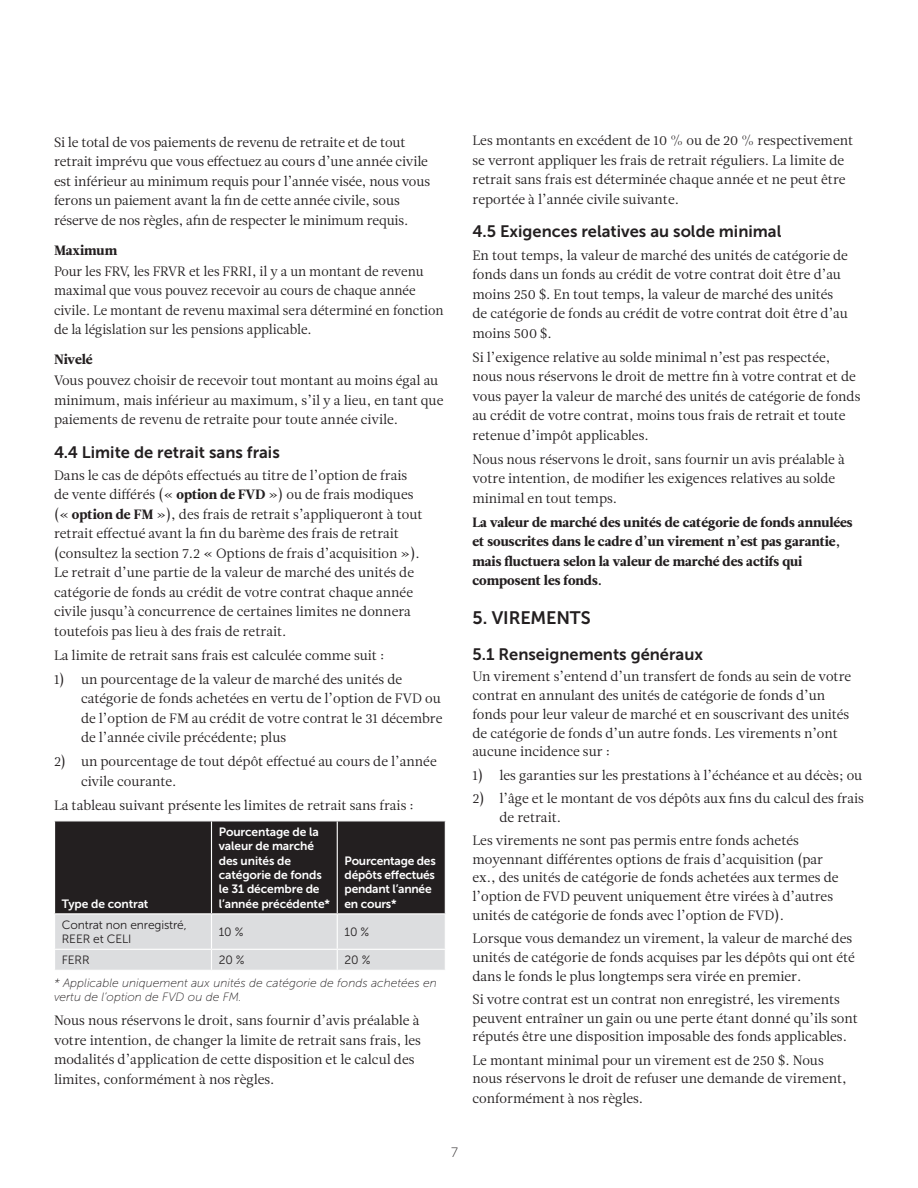
<style>
.page{position:relative;width:918px;height:1188px;background:#fff}
.page>*{position:absolute;margin:0;border:0;box-sizing:border-box;transform-origin:0 0}
.Section_Titles{font:18px "Museo Sans 700";letter-spacing:-.005em;color:#231f20}
.Numbered_Section_Hea{font:16.5px "Museo Sans 700";color:#231f20}
.Body_Copy{font:13.5px/19.5px "Leitura News Roman 1";color:#231f20}
.Body_Copy-2{font:13.5px/19.5px "Leitura News Roman 4";color:#231f20}
.Empire_Header_4{font:13.5px "Leitura News Roman 4";color:#231f20}
.t1{font:13.5px "Museo Sans 100";color:#231f20}
.Table_Header{font:12px/14.4px "Museo Sans 700";letter-spacing:-.01em;color:#fff}
.Example_Footnote{font:italic 12px/14.4px "Museo Sans 100";color:#231f20}
.Table_Text{font:12px/14.4px "Museo Sans 300";letter-spacing:-.01em;color:#231f20}
.s1{font-family:"Leitura News Roman 4"}
</style>
<div class="page">
<svg style="left:54px;top:821px;width:392px;height:149px;background:#6f6d6e"></svg>
<hr style="left:337px;top:949px;width:109px;height:1px;background:#fff">
<p class="Body_Copy" style="left:54px;top:133px;width:378px">Si le total de vos paiements de revenu de retraite et de tout retrait imprévu que vous effectuez au cours d’une année civile est inférieur au minimum requis pour l’année visée, nous vous ferons un paiement avant la fin de cette année civile, sous réserve de nos règles, afin de respecter le minimum requis.</p>
<p class="Empire_Header_4" style="left:54px;top:242px;width:65px">Maximum</p>
<p class="Body_Copy" style="left:54px;top:262px;width:391px">Pour les FRV, les FRVR et les FRRI, il y a un montant de revenu maximal que vous pouvez recevoir au cours de chaque année civile. Le montant de revenu maximal sera déterminé en fonction de la législation sur les pensions applicable.</p>
<p class="Empire_Header_4" style="left:54px;top:351px;width:40px">Nivelé</p>
<p class="Body_Copy" style="left:54px;top:371px;width:391px">Vous pouvez choisir de recevoir tout montant au moins égal au minimum, mais inférieur au maximum, s’il y a lieu, en tant que paiements de revenu de retraite pour toute année civile.</p>
<p class="Numbered_Section_Hea" style="left:54px;top:443px;width:227px">4.4 Limite de retrait sans frais</p>
<p class="Body_Copy" style="left:54px;top:466px;width:370px">Dans le cas de dépôts effectués au titre de l’option de frais de vente différés (« <span class="s1">option de FVD</span> ») ou de frais modiques (« <span class="s1">option de FM</span> »), des frais de retrait s’appliqueront à tout retrait effectué avant la fin du barème des frais de retrait (consultez la section 7.2 « Options de frais d’acquisition »).<br>Le retrait d’une partie de la valeur de marché des unités de catégorie de fonds au crédit de votre contrat chaque année civile jusqu’à concurrence de certaines limites ne donnera toutefois pas lieu à des frais de retrait.</p>
<p class="Body_Copy" style="left:54px;top:646px;width:332px">La limite de retrait sans frais est calculée comme suit :</p>
<p class="Body_Copy" style="left:81px;top:670px;width:363px;text-indent:-27px">1) un pourcentage de la valeur de marché des unités de catégorie de fonds achetées en vertu de l’option de FVD ou de l’option de FM au crédit de votre contrat le 31 décembre de l’année civile précédente; plus</p>
<p class="Body_Copy" style="left:81px;top:752px;width:357px;text-indent:-27px">2) un pourcentage de tout dépôt effectué au cours de l’année civile courante.</p>
<p class="Body_Copy" style="left:54px;top:796px;width:361px">La tableau suivant présente les limites de retrait sans frais :</p>
<p class="Table_Header" style="left:62px;top:897px;width:88px">Type de contrat</p>
<p class="Table_Header" style="left:219px;top:825px;width:113px">Pourcentage de la valeur de marché des unités de catégorie de fonds le 31 décembre de l’année précédente*</p>
<p class="Table_Header" style="left:345px;top:853px;width:93px">Pourcentage des dépôts effectués pendant l’année en cours*</p>
<p class="Table_Text" style="left:62px;top:918px;width:126px">Contrat non enregistré,<br>REER et CELI</p>
<p class="Table_Text" style="left:219px;top:925px;width:26px">10 %</p>
<p class="Table_Text" style="left:345px;top:925px;width:26px">10 %</p>
<p class="Table_Text" style="left:62px;top:953px;width:29px">FERR</p>
<p class="Table_Text" style="left:219px;top:953px;width:27px">20 %</p>
<p class="Table_Text" style="left:345px;top:953px;width:27px">20 %</p>
<p class="Example_Footnote" style="left:54px;top:976px;width:384px">* Applicable uniquement aux unités de catégorie de fonds achetées en vertu de l’option de FVD ou de FM.</p>
<p class="Body_Copy" style="left:54px;top:1011px;width:369px">Nous nous réservons le droit, sans fournir d’avis préalable à votre intention, de changer la limite de retrait sans frais, les modalités d’application de cette disposition et le calcul des limites, conformément à nos règles.</p>
<p class="Body_Copy" style="left:472px;top:131px;width:382px">Les montants en excédent de 10 % ou de 20 % respectivement se verront appliquer les frais de retrait réguliers. La limite de retrait sans frais est déterminée chaque année et ne peut être reportée à l’année civile suivante.</p>
<p class="Numbered_Section_Hea" style="left:472px;top:223px;width:310px">4.5 Exigences relatives au solde minimal</p>
<p class="Body_Copy" style="left:472px;top:245px;width:377px">En tout temps, la valeur de marché des unités de catégorie de fonds dans un fonds au crédit de votre contrat doit être d’au moins 250 $. En tout temps, la valeur de marché des unités de catégorie de fonds au crédit de votre contrat doit être d’au moins 500 $.</p>
<p class="Body_Copy" style="left:472px;top:347px;width:390px">Si l’exigence relative au solde minimal n’est pas respectée, nous nous réservons le droit de mettre fin à votre contrat et de vous payer la valeur de marché des unités de catégorie de fonds au crédit de votre contrat, moins tous frais de retrait et toute retenue d’impôt applicables.</p>
<p class="Body_Copy" style="left:472px;top:449px;width:374px">Nous nous réservons le droit, sans fournir un avis préalable à votre intention, de modifier les exigences relatives au solde minimal en tout temps.</p>
<p class="Body_Copy-2" style="left:472px;top:512px;width:382px">La valeur de marché des unités de catégorie de fonds annulées et souscrites dans le cadre d’un virement n’est pas garantie, mais fluctuera selon la valeur de marché des actifs qui composent les fonds.</p>
<p class="Section_Titles" style="left:472px;top:608px;width:120px">5. VIREMENTS</p>
<p class="Numbered_Section_Hea" style="left:472px;top:645px;width:232px">5.1 Renseignements généraux</p>
<p class="Body_Copy" style="left:472px;top:668px;width:380px;line-height:18.8px">Un virement s’entend d’un transfert de fonds au sein de votre contrat en annulant des unités de catégorie de fonds d’un fonds pour leur valeur de marché et en souscrivant des unités de catégorie de fonds d’un autre fonds. Les virements n’ont aucune incidence sur :</p>
<p class="Body_Copy" style="left:472px;top:766px;width:391px">1) les garanties sur les prestations à l’échéance et au décès; ou</p>
<p class="Body_Copy" style="left:500px;top:789px;width:366px;line-height:18.8px;text-indent:-27px">2) l’âge et le montant de vos dépôts aux fins du calcul des frais de retrait.</p>
<p class="Body_Copy" style="left:472px;top:831px;width:368px;line-height:18.8px">Les virements ne sont pas permis entre fonds achetés moyennant différentes options de frais d’acquisition (par ex., des unités de catégorie de fonds achetées aux termes de l’option de FVD peuvent uniquement être virées à d’autres unités de catégorie de fonds avec l’option de FVD).</p>
<p class="Body_Copy" style="left:472px;top:929px;width:384px;line-height:18.8px">Lorsque vous demandez un virement, la valeur de marché des unités de catégorie de fonds acquises par les dépôts qui ont été dans le fonds le plus longtemps sera virée en premier.</p>
<p class="Body_Copy" style="left:472px;top:990px;width:387px;line-height:18.8px">Si votre contrat est un contrat non enregistré, les virements peuvent entraîner un gain ou une perte étant donné qu’ils sont réputés être une disposition imposable des fonds applicables.</p>
<p class="Body_Copy" style="left:472px;top:1051px;width:376px;line-height:19px">Le montant minimal pour un virement est de 250 $. Nous nous réservons le droit de refuser une demande de virement, conformément à nos règles.</p>
<p class="t1" style="left:451px;top:1145px;width:8px">7</p>
</div>
